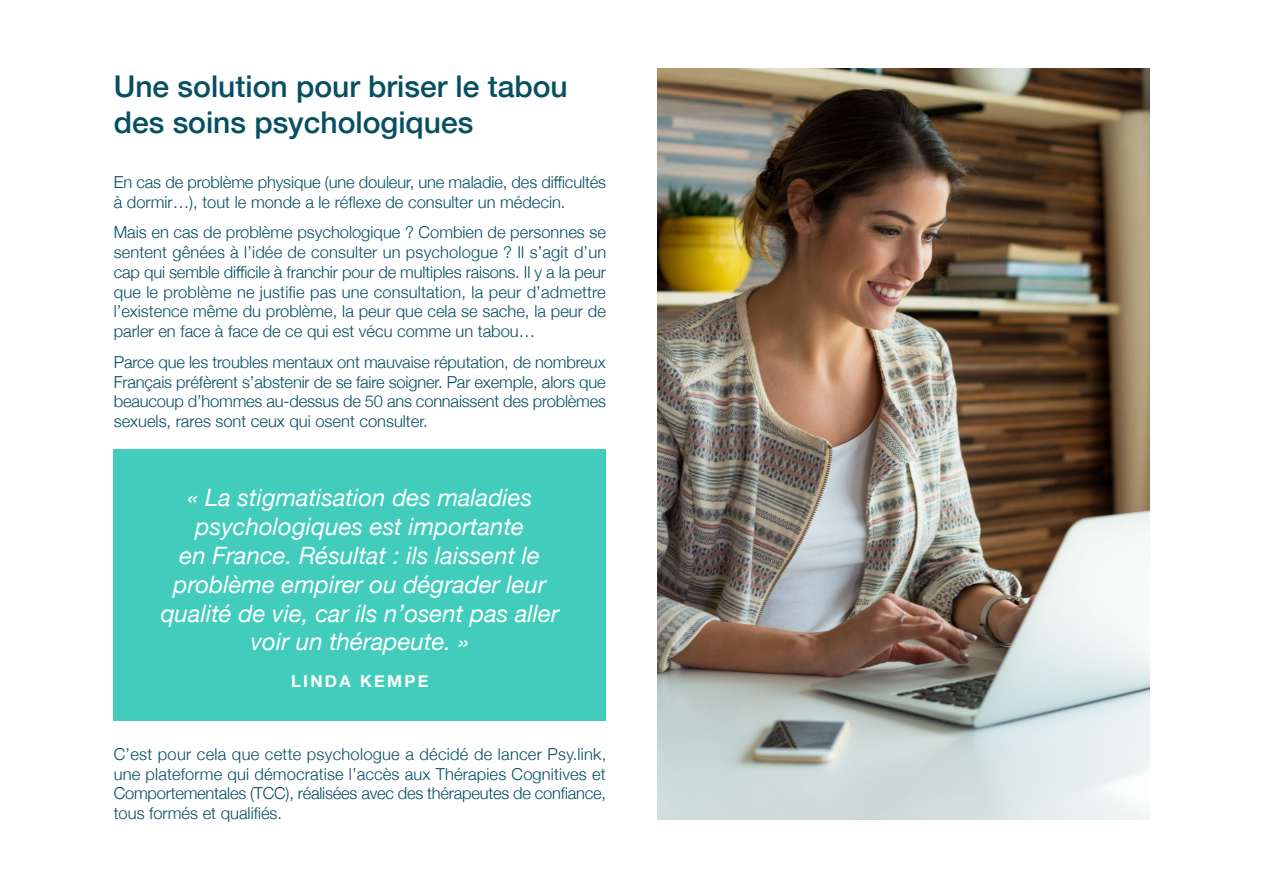
<style>
.page{position:relative;width:1263px;height:893px;background:#fff}
.page>*{position:absolute;margin:0;border:0;box-sizing:border-box;transform-origin:0 0}
.Pages_-_Titre_1{font:500 30px/36px "Helvetica Neue";color:#064e61}
.Pages_-_Titre_1-2{font:italic 24px/28.8px "Helvetica Neue";color:#fff;text-align:center}
.Pages_-_Paragraphe{font:300 16.5px/19.8px "Helvetica Neue";color:#064e61;text-align:justify}
.Pages_-_Titre_1-3{font:700 16.5px "Helvetica Neue";letter-spacing:.14em;color:#fff}
</style>
<div class="page">
<div style="left:114px;top:450px;width:492px;height:271px;background:#41ccbb"></div>
<img style="left:657px;top:68px;width:492px;height:751px">
<p class="Pages_-_Titre_1" style="left:114px;top:66px;width:456px">Une solution pour briser le tabou des soins psychologiques</p>
<p class="Pages_-_Paragraphe" style="left:114px;top:171px;width:494px">En cas de problème physique (une douleur, une maladie, des difficultés à dormir…), tout le monde a le réflexe de consulter un médecin.</p>
<p class="Pages_-_Paragraphe" style="left:114px;top:221px;width:494px">Mais en cas de problème psychologique ? Combien de personnes se sentent gênées à l’idée de consulter un psychologue ? Il s’agit d’un cap qui semble difficile à franchir pour de multiples raisons. Il y a la peur que le problème ne justifie pas une consultation, la peur d’admettre l’existence même du problème, la peur que cela se sache, la peur de parler en face à face de ce qui est vécu comme un tabou…</p>
<p class="Pages_-_Paragraphe" style="left:114px;top:351px;width:494px">Parce que les troubles mentaux ont mauvaise réputation, de nombreux Français préfèrent s’abstenir de se faire soigner. Par exemple, alors que beaucoup d’hommes au-dessus de 50 ans connaissent des problèmes sexuels, rares sont ceux qui osent consulter.</p>
<p class="Pages_-_Titre_1-2" style="left:161px;top:485px;width:400px">« La stigmatisation des maladies psychologiques est importante<br>en France. Résultat : ils laissent le problème empirer ou dégrader leur qualité de vie, car ils n’osent pas aller voir un thérapeute. »</p>
<p class="Pages_-_Titre_1-3" style="left:291px;top:668px;width:139px">LINDA KEMPE</p>
<p class="Pages_-_Paragraphe" style="left:114px;top:743px;width:494px">C’est pour cela que cette psychologue a décidé de lancer Psy.link, une plateforme qui démocratise l’accès aux Thérapies Cognitives et Comportementales (TCC), réalisées avec des thérapeutes de confiance, tous formés et qualifiés.</p>
</div>
